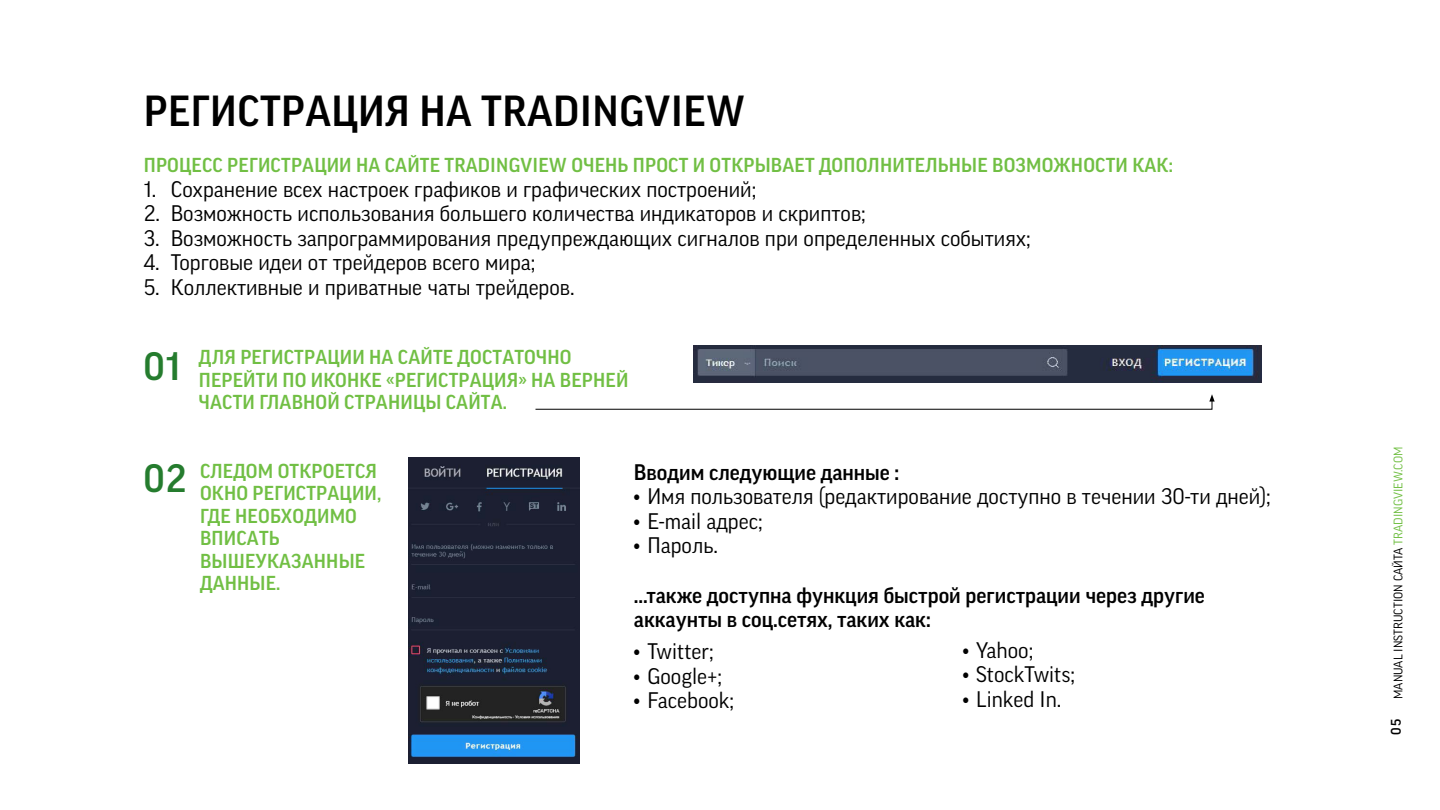
<style>
.page{position:relative;width:1440px;height:810px;background:#fff}
.page>*{position:absolute;margin:0;border:0;box-sizing:border-box;transform-origin:0 0}
.заг_титул{font:500 42px "Good Pro";letter-spacing:.01em;color:#000}
.t1{font:500 38.17px "Good Pro";color:#257c2e}
.t2{font:21.75px "Good Pro";color:#000}
.текст_1{font:500 21.75px/24.6px "Good Pro";color:#000}
.t3{font:500 19.5px/22.5px "Good Pro";letter-spacing:.01em;color:#71bf44}
.t4{font:500 13.5px "Good Pro";color:#000}
.t5{font:12px "Good Pro";color:#000}
.s1{color:#71bf44}
</style>
<div class="page">
<img style="left:693px;top:345px;width:569px;height:37px">
<img style="left:408px;top:458px;width:172px;height:306px">
<svg style="left:535px;top:394px;width:680px;height:16px"></svg>
<p class="заг_титул" style="left:144px;top:87px;width:603px">РЕГИСТРАЦИЯ НА TRADINGVIEW</p>
<p class="t3" style="left:144px;top:154px;width:1030px">ПРОЦЕСС РЕГИСТРАЦИИ НА САЙТЕ TRADINGVIEW ОЧЕНЬ ПРОСТ И ОТКРЫВАЕТ ДОПОЛНИТЕЛЬНЫЕ ВОЗМОЖНОСТИ КАК:</p>
<p class="t2" style="left:144px;top:176px;width:614px">1. Сохранение всех настроек графиков и графических построений;</p>
<p class="t2" style="left:144px;top:201px;width:724px">2. Возможность использования большего количества индикаторов и скриптов;</p>
<p class="t2" style="left:144px;top:226px;width:889px">3. Возможность запрограммирования предупреждающих сигналов при определенных событиях;</p>
<p class="t2" style="left:144px;top:250px;width:393px">4. Торговые идеи от трейдеров всего мира;</p>
<p class="t2" style="left:144px;top:275px;width:432px">5. Коллективные и приватные чаты трейдеров.</p>
<p class="t1" style="left:144px;top:344px;width:38px">01</p>
<p class="t3" style="left:199px;top:346px;width:431px">ДЛЯ РЕГИСТРАЦИИ НА САЙТЕ ДОСТАТОЧНО<br>ПЕРЕЙТИ ПО ИКОНКЕ «РЕГИСТРАЦИЯ» НА ВЕРНЕЙ<br>ЧАСТИ ГЛАВНОЙ СТРАНИЦЫ САЙТА.</p>
<p class="t1" style="left:144px;top:457px;width:44px">02</p>
<p class="t3" style="left:200px;top:459px;width:183px">СЛЕДОМ ОТКРОЕТСЯ<br>ОКНО РЕГИСТРАЦИИ,<br>ГДЕ НЕОБХОДИМО<br>ВПИСАТЬ<br>ВЫШЕУКАЗАННЫЕ<br>ДАННЫЕ.</p>
<p class="текст_1" style="left:634px;top:459px;width:267px">Вводим следующие данные :</p>
<p class="t2" style="left:634px;top:484px;width:638px">• Имя пользователя (редактирование доступно в течении 30-ти дней);</p>
<p class="t2" style="left:634px;top:509px;width:130px">• E-mail адрес;</p>
<p class="t2" style="left:634px;top:533px;width:86px">• Пароль.</p>
<p class="текст_1" style="left:634px;top:582px;width:573px">...также доступна функция быстрой регистрации через другие аккаунты в соц.сетях, таких как:</p>
<p class="t2" style="left:634px;top:639px;width:81px">• Twitter;</p>
<p class="t2" style="left:634px;top:664px;width:90px">• Google+;</p>
<p class="t2" style="left:634px;top:688px;width:102px">• Facebook;</p>
<p class="t2" style="left:963px;top:638px;width:72px">• Yahoo;</p>
<p class="t2" style="left:963px;top:662px;width:114px">• StockTwits;</p>
<p class="t2" style="left:963px;top:687px;width:100px">• Linked In.</p>
<p class="t5" style="left:1391px;top:699px;width:254px;rotate:-90deg">MANUAL INSTRUCTION САЙТА <span class="s1">TRADINGVIEW.COM</span></p>
<p class="t4" style="left:1388px;top:735px;width:18px;rotate:-90deg">05</p>
</div>
